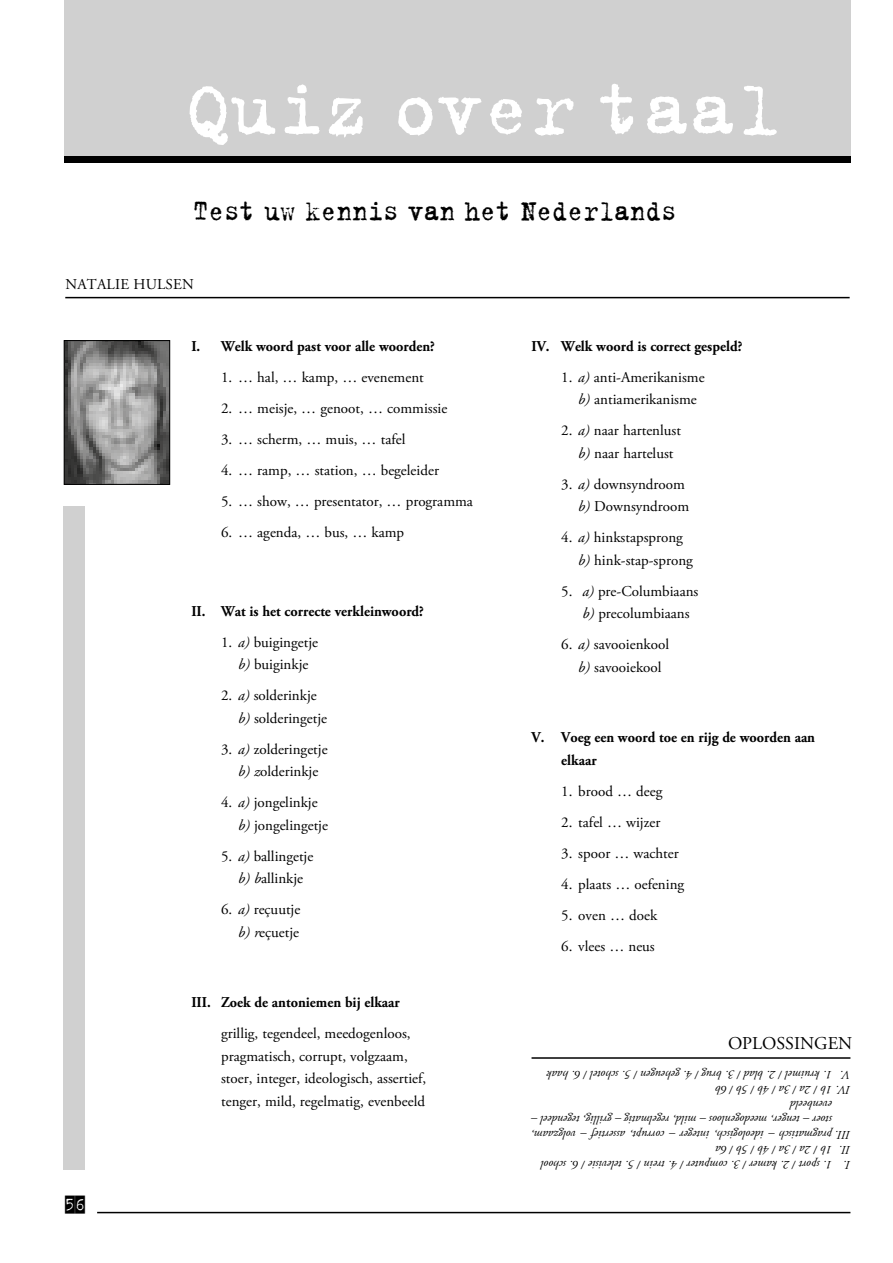
<style>
.page{position:relative;width:893px;height:1263px;background:#fff}
.page>*{position:absolute;margin:0;border:0;box-sizing:border-box;transform-origin:0 0}
.t1{font:84px "Trixie";color:#fff}
.t2{font:31.5px "Trixie";color:#000;scale:.9 1}
.t3{font:18px "Adobe Garamond Pro";color:#000}
.t4{font:18px "Trixie Cameo";color:#000}
.t5{font:15px/22.5px "Adobe Garamond Pro";color:#000}
.t6{font:700 15px/22.5px "Adobe Garamond Pro";color:#000;scale:.95 1}
.t7{font:italic 12px "Adobe Garamond Pro";color:#000}
.s1{font-style:italic}
</style>
<div class="page">
<div style="left:64px;top:0;width:786px;height:162px;background:#d0d0d0"></div>
<div style="left:64px;top:156px;width:786px;height:6px;background:#000"></div>
<hr style="left:97px;top:1212px;width:753px;height:1px;background:#000">
<div style="left:64px;top:506px;width:21px;height:663px;background:#d0d0d0"></div>
<hr style="left:65px;top:297px;width:785px;height:1px;background:#000">
<img style="left:66px;top:342px;width:102px;height:141px">
<div style="left:64px;top:340px;width:106px;height:145px;border:1px solid #000"></div>
<hr style="left:531px;top:1057px;width:319px;height:2px;background:#000">
<h1 class="t1" style="left:185px;top:53px;width:598px">Quiz over taal</h1>
<h2 class="t2" style="left:193px;top:190px;width:539px">Test uw kennis van het Nederlands</h2>
<p class="t5" style="left:65px;top:273px;width:130px">NATALIE HULSEN</p>
<p class="t6" style="left:191px;top:335px;width:258px">I. Welk woord past voor alle woorden?</p>
<p class="t5" style="left:221px;top:366px;width:204px">1. … hal, … kamp, … evenement</p>
<p class="t5" style="left:221px;top:397px;width:228px">2. … meisje, … genoot, … commissie</p>
<p class="t5" style="left:221px;top:428px;width:186px">3. … scherm, … muis, … tafel</p>
<p class="t5" style="left:221px;top:459px;width:219px">4. … ramp, … station, … begeleider</p>
<p class="t5" style="left:221px;top:490px;width:253px">5. … show, … presentator, … programma</p>
<p class="t5" style="left:221px;top:521px;width:185px">6. … agenda, … bus, … kamp</p>
<p class="t6" style="left:191px;top:600px;width:246px">II. Wat is het correcte verkleinwoord?</p>
<p class="t5" style="left:221px;top:631px;width:99px;text-align:center">1. <span class="s1">a)</span> buigingetje <span class="s1">b)</span> buiginkje</p>
<p class="t5" style="left:238px;top:685px;width:91px;text-indent:-17px">2. <span class="s1">a)</span> solderinkje <span class="s1">b)</span> solderingetje</p>
<p class="t5" style="left:221px;top:738px;width:108px;text-align:center">3. <span class="s1">a)</span> zolderingetje <span class="s1">b) z</span>olderinkje</p>
<p class="t5" style="left:238px;top:792px;width:91px;text-indent:-17px">4. <span class="s1">a)</span> jongelinkje <span class="s1">b)</span> jongelingetje</p>
<p class="t5" style="left:221px;top:845px;width:94px;text-align:center">5. <span class="s1">a)</span> ballingetje <span class="s1">b) b</span>allinkje</p>
<p class="t5" style="left:221px;top:899px;width:81px;text-align:right">6. <span class="s1">a)</span> reçuutje <span class="s1">b) r</span>eçuetje</p>
<p class="t4" style="left:65px;top:1195px;width:21px">56</p>
<p class="t6" style="left:191px;top:991px;width:221px">III. Zoek de antoniemen bij elkaar</p>
<p class="t5" style="left:221px;top:1023px;width:207px">grillig, tegendeel, meedogenloos, pragmatisch, corrupt, volgzaam, stoer, integer, ideologisch, assertief, tenger, mild, regelmatig, evenbeeld</p>
<p class="t6" style="left:531px;top:335px;width:224px">IV. Welk woord is correct gespeld?</p>
<p class="t5" style="left:578px;top:366px;width:128px;text-indent:-17px">1. <span class="s1">a)</span> anti-Amerikanisme <span class="s1">b)</span> antiamerikanisme</p>
<p class="t5" style="left:578px;top:420px;width:104px;text-indent:-17px">2. <span class="s1">a)</span> naar hartenlust <span class="s1">b)</span> naar hartelust</p>
<p class="t5" style="left:561px;top:473px;width:129px;text-align:right">3. <span class="s1">a)</span> downsyndroom <span class="s1">b)</span> Downsyndroom</p>
<p class="t5" style="left:578px;top:527px;width:116px;text-indent:-17px">4. <span class="s1">a)</span> hinkstapsprong <span class="s1">b)</span> hink-stap-sprong</p>
<p class="t5" style="left:582px;top:580px;width:118px;text-indent:-21px">5. <span class="s1">a)</span> pre-Columbiaans <span class="s1">b)</span> precolumbiaans</p>
<p class="t5" style="left:578px;top:634px;width:92px;text-indent:-17px">6. <span class="s1">a)</span> savooienkool <span class="s1">b)</span> savooiekool</p>
<p class="t6" style="left:561px;top:726px;width:269px;text-indent:-30px">V. Voeg een woord toe en rijg de woorden aan elkaar</p>
<p class="t5" style="left:561px;top:780px;width:103px">1. brood … deeg</p>
<p class="t5" style="left:561px;top:811px;width:101px">2. tafel … wijzer</p>
<p class="t5" style="left:561px;top:842px;width:119px">3. spoor … wachter</p>
<p class="t5" style="left:561px;top:873px;width:124px">4. plaats … oefening</p>
<p class="t5" style="left:561px;top:904px;width:97px">5. oven … doek</p>
<p class="t5" style="left:561px;top:935px;width:95px">6. vlees … neus</p>
<p class="t3" style="left:728px;top:1033px;width:126px">OPLOSSINGEN</p>
<p class="t7" style="left:832px;top:1082px;width:287px;rotate:-180deg">1. kruimel / 2. blad / 3. brug / 4. geheugen / 5. schotel / 6. haak</p>
<p class="t7" style="left:850px;top:1082px;width:12px;rotate:-180deg">V.</p>
<p class="t7" style="left:850px;top:1097px;width:137px;rotate:-180deg">IV. 1b / 2a / 3a / 4b / 5b / 6b</p>
<p class="t7" style="left:832px;top:1112px;width:43px;rotate:-180deg">evenbeeld</p>
<p class="t7" style="left:832px;top:1127px;width:302px;rotate:-180deg">stoer – tenger, meedogenloos – mild, regelmatig – grillig, tegendeel –</p>
<p class="t7" style="left:850px;top:1142px;width:320px;rotate:-180deg">III. pragmatisch – ideologisch, integer – corrupt, assertief – volgzaam,</p>
<p class="t7" style="left:832px;top:1157px;width:118px;rotate:-180deg">1b / 2a / 3a / 4b / 5b / 6a</p>
<p class="t7" style="left:850px;top:1157px;width:13px;rotate:-180deg">II.</p>
<p class="t7" style="left:832px;top:1172px;width:293px;rotate:-180deg">1. sport / 2. kamer / 3. computer / 4. trein / 5. televisie / 6. school</p>
<p class="t7" style="left:850px;top:1172px;width:9px;rotate:-180deg">I.</p>
</div>
